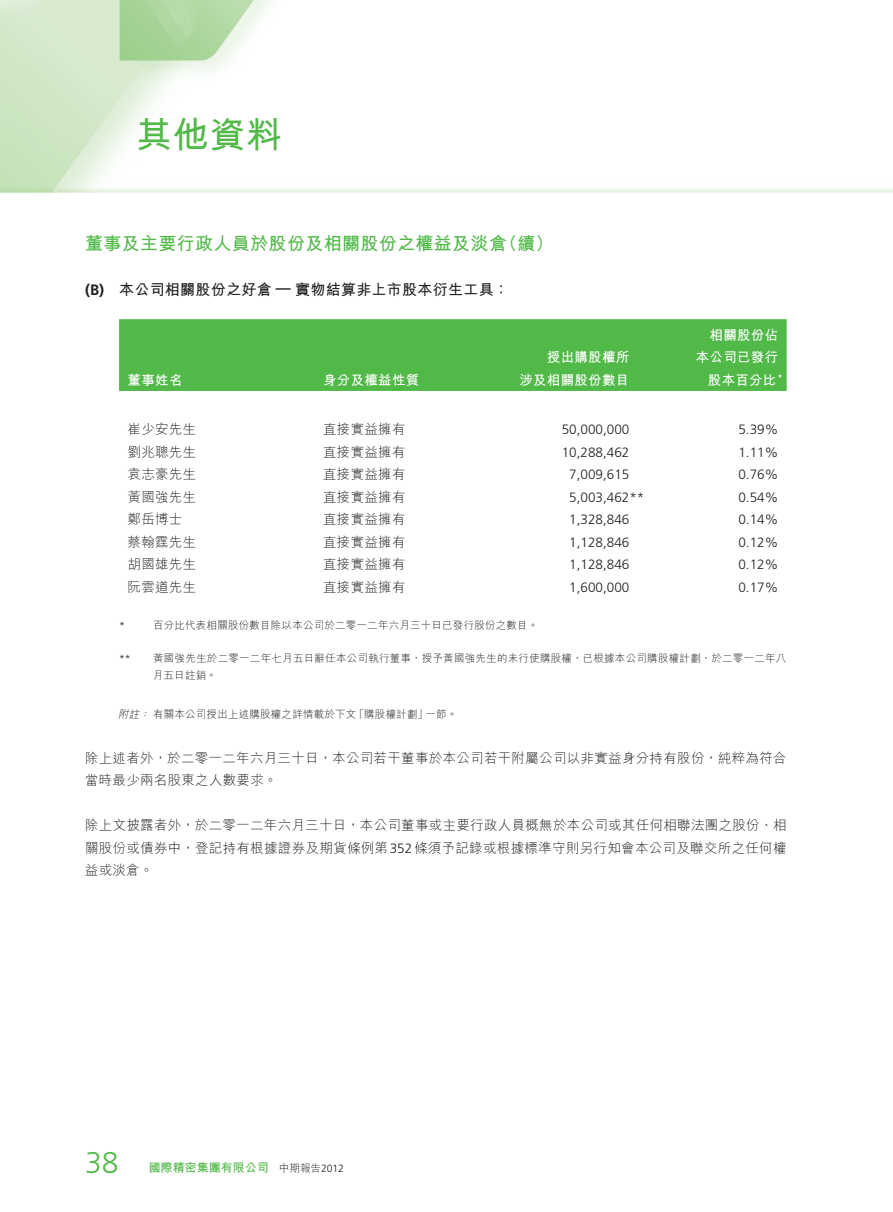
<style>
.page{position:relative;width:893px;height:1212px;background:#fff}
.page>*{position:absolute;margin:0;border:0;box-sizing:border-box;transform-origin:0 0}
.t1{font:700 36px "M Hei HK";color:#51b948}
.t2{font:300 30px "Frutiger LT Std";color:#51b948}
.t3{font:700 18px "M Hei HK";letter-spacing:.02em;color:#51b948}
.t4{font:700 15px "M Hei HK";letter-spacing:.02em;color:#231f20}
.t5{font:300 13.5px/22.5px "M Hei HK";letter-spacing:.02em;color:#231f20}
.t6{font:300 13.5px "Frutiger LT Std";color:#231f20}
.t7{font:700 13.5px/22.5px "M Hei HK";letter-spacing:.02em;color:#fff;text-align:right}
.t8{font:700 12px "M Hei HK";color:#51b948}
.t9{font:300 10.5px/16.5px "M Hei HK";letter-spacing:.02em;color:#231f20}
.t10{font:300 10.5px "Frutiger LT Std";color:#231f20}
.s1{font-family:"Frutiger LT Std"}
.s2{font-style:italic}
.s3{font-weight:300;font-size:10.5px;color:#231f20}
.s4{font-family:"Frutiger LT Std";font-weight:300;font-size:10.5px;color:#231f20}
</style>
<div class="page">
<img style="left:0;top:0;width:893px;height:193px">
<div style="left:119px;top:319px;width:668px;height:72px;background:#51b948"></div>
<h1 class="t1" style="left:136px;top:109px;width:148px">其他資料</h1>
<h3 class="t3" style="left:85px;top:230px;width:470px">董事及主要行政人員於股份及相關股份之權益及淡倉（續）</h3>
<p class="t4" style="left:85px;top:279px;width:425px"><span class="s1">(B)</span> 本公司相關股份之好倉 <span class="s1">—</span> 實物結算非上市股本衍生工具：</p>
<p class="t7" style="left:128px;top:368px;width:56px">董事姓名</p>
<p class="t7" style="left:323px;top:368px;width:98px">身分及權益性質</p>
<p class="t7" style="left:519px;top:345px;width:111px">授出購股權所<br>涉及相關股份數目</p>
<p class="t7" style="left:710px;top:323px;width:70px">相關股份佔</p>
<p class="t7" style="left:696px;top:345px;width:84px">本公司已發行</p>
<p class="t7" style="left:708px;top:368px;width:76px">股本百分比 <sup>*</sup></p>
<p class="t5" style="left:128px;top:418px;width:70px">崔少安先生</p>
<p class="t5" style="left:323px;top:418px;width:84px">直接實益擁有</p>
<p class="t6" style="left:562px;top:422px;width:69px">50,000,000</p>
<p class="t6" style="left:738px;top:422px;width:41px">5.39%</p>
<p class="t5" style="left:128px;top:440px;width:70px">劉兆聰先生</p>
<p class="t5" style="left:323px;top:440px;width:84px">直接實益擁有</p>
<p class="t6" style="left:562px;top:444px;width:69px">10,288,462</p>
<p class="t6" style="left:738px;top:444px;width:41px">1.11%</p>
<p class="t5" style="left:128px;top:463px;width:70px">袁志豪先生</p>
<p class="t5" style="left:323px;top:463px;width:84px">直接實益擁有</p>
<p class="t6" style="left:569px;top:467px;width:62px">7,009,615</p>
<p class="t6" style="left:738px;top:467px;width:41px">0.76%</p>
<p class="t5" style="left:128px;top:485px;width:70px">黃國強先生</p>
<p class="t5" style="left:323px;top:485px;width:84px">直接實益擁有</p>
<p class="t6" style="left:569px;top:489px;width:77px">5,003,462**</p>
<p class="t6" style="left:738px;top:489px;width:41px">0.54%</p>
<p class="t5" style="left:128px;top:508px;width:56px">鄭岳博士</p>
<p class="t5" style="left:323px;top:508px;width:84px">直接實益擁有</p>
<p class="t6" style="left:569px;top:512px;width:62px">1,328,846</p>
<p class="t6" style="left:738px;top:512px;width:41px">0.14%</p>
<p class="t5" style="left:128px;top:530px;width:70px">蔡翰霆先生</p>
<p class="t5" style="left:323px;top:530px;width:84px">直接實益擁有</p>
<p class="t6" style="left:569px;top:534px;width:62px">1,128,846</p>
<p class="t6" style="left:738px;top:534px;width:41px">0.12%</p>
<p class="t5" style="left:128px;top:553px;width:70px">胡國雄先生</p>
<p class="t5" style="left:323px;top:553px;width:84px">直接實益擁有</p>
<p class="t6" style="left:569px;top:557px;width:62px">1,128,846</p>
<p class="t6" style="left:738px;top:557px;width:41px">0.12%</p>
<p class="t5" style="left:128px;top:575px;width:70px">阮雲道先生</p>
<p class="t5" style="left:323px;top:575px;width:84px">直接實益擁有</p>
<p class="t6" style="left:569px;top:579px;width:62px">1,600,000</p>
<p class="t6" style="left:738px;top:579px;width:41px">0.17%</p>
<p class="t10" style="left:119px;top:619px;width:7px">*</p>
<p class="t9" style="left:153px;top:617px;width:387px">百分比代表相關股份數目除以本公司於二零一二年六月三十日已發行股份之數目。</p>
<p class="t10" style="left:119px;top:652px;width:13px">**</p>
<p class="t9" style="left:153px;top:650px;width:635px">黃國強先生於二零一二年七月五日辭任本公司執行董事，授予黃國強先生的未行使購股權，已根據本公司購股權計劃，於二零一二年八月五日註銷。</p>
<p class="t9" style="left:118px;top:705px;width:340px"><span class="s2">附註：</span>有關本公司授出上述購股權之詳情載於下文「購股權計劃」一節。</p>
<p class="t5" style="left:85px;top:746px;width:703px">除上述者外，於二零一二年六月三十日，本公司若干董事於本公司若干附屬公司以非實益身分持有股份，純粹為符合當時最少兩名股東之人數要求。</p>
<p class="t5" style="left:85px;top:814px;width:703px;text-align:justify">除上文披露者外，於二零一二年六月三十日，本公司董事或主要行政人員概無於本公司或其任何相聯法團之股份、相關股份或債券中，登記持有根據證券及期貨條例第<span class="s1">352</span>條須予記錄或根據標準守則另行知會本公司及聯交所之任何權益或淡倉。</p>
<h2 class="t2" style="left:85px;top:1146px;width:35px">38</h2>
<p class="t8" style="left:149px;top:1159px;width:197px">國際精密集團有限公司 <span class="s3">中期報告</span><span class="s4">2012</span></p>
</div>
